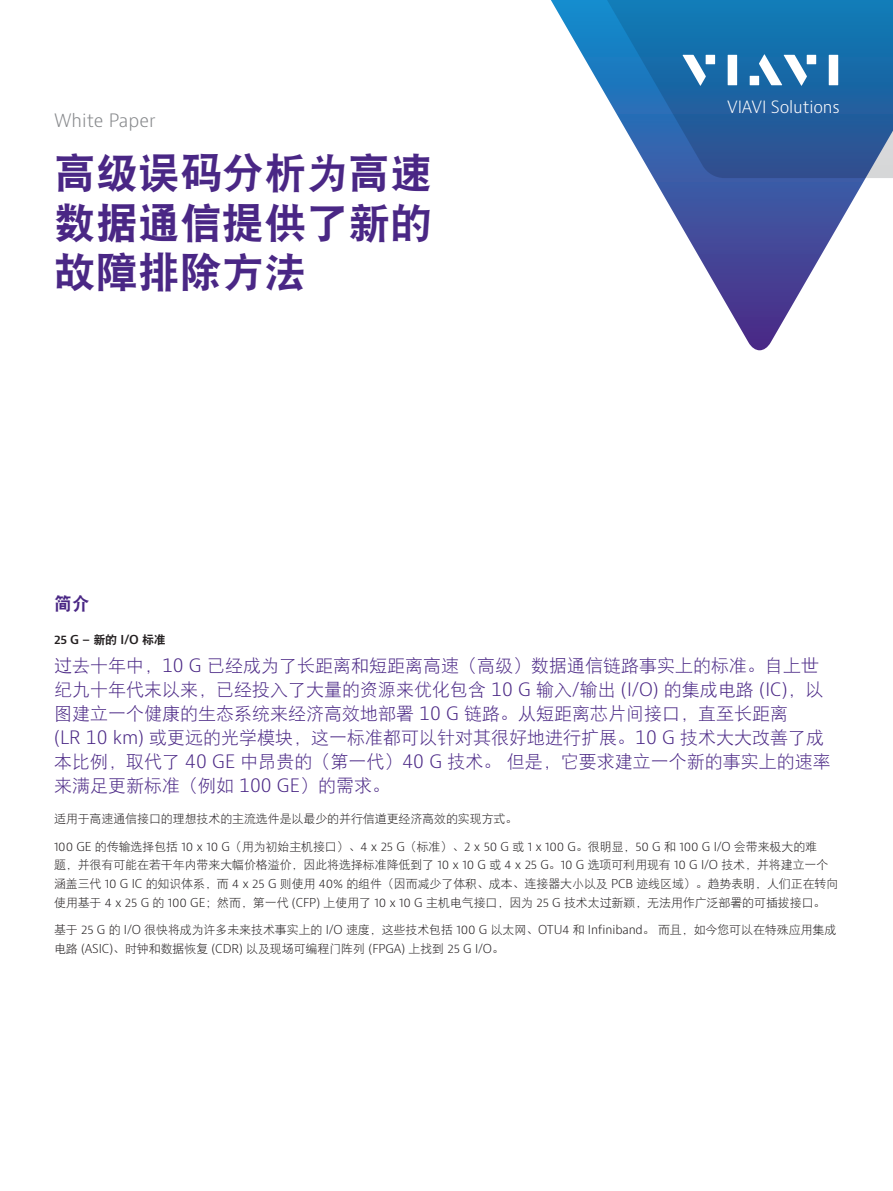
<style>
.page{position:relative;width:893px;height:1191px;background:#fff}
.page>*{position:absolute;margin:0;border:0;box-sizing:border-box;transform-origin:0 0}
.t1{font:42px/49.5px "DFP Hei W9";color:#4a2785;text-align:justify}
.t2{font:18px/24px "DFP Hei W3";color:#4a2785}
.t3{font:300 18px "Bernino Sans";color:#87898c}
.t4{font:18px "DFP Hei W9";color:#4a2785}
.t5{font:300 16.5px "Bernino Sans";letter-spacing:-.01em;color:#fff}
.t6{font:12px/18.8px "DFP Hei W3";letter-spacing:-.01em;color:#231f20}
.t7{font:300 12px "Bernino Sans";letter-spacing:-.015em;color:#231f20}
.t8{font:600 12px "Bernino Sans";color:#231f20}
.s1{font-family:"DFP Hei W9";font-weight:400}
.s2{font-family:"Bernino Sans";font-weight:300}
.s3{font-family:"DFP Hei W3";font-weight:400}
</style>
<div class="page">
<svg style="left:653px;top:178px;width:213px;height:172px"></svg>
<svg style="left:551px;top:0;width:342px;height:178px"></svg>
<svg style="left:682px;top:55px;width:24px;height:31px"></svg>
<div style="left:706px;top:55px;width:9px;height:9px;background:#fff"></div>
<div style="left:728px;top:55px;width:9px;height:30px;background:#fff"></div>
<div style="left:807px;top:55px;width:9px;height:9px;background:#fff"></div>
<div style="left:829px;top:55px;width:9px;height:30px;background:#fff"></div>
<svg style="left:759px;top:54px;width:48px;height:32px"></svg>
<div style="left:750px;top:76px;width:9px;height:9px;background:#fff"></div>
<h2 class="t3" style="left:54px;top:109px;width:103px">White Paper</h2>
<h1 class="t1" style="left:54px;top:148px;width:379px">高级误码分析为高速数据通信提供了新的故障排除方法</h1>
<h3 class="t5" style="left:727px;top:96px;width:114px">VIAVI Solutions</h3>
<h2 class="t4" style="left:54px;top:594px;width:37px">简介</h2>
<p class="t8" style="left:54px;top:631px;width:113px">25 G – <span class="s1">新的</span> I/O <span class="s1">标准</span></p>
<p class="t2" style="left:54px;top:653px;width:778px">过去十年中，<span class="s2">10 G</span> 已经成为了长距离和短距离高速（高级）数据通信链路事实上的标准。自上世纪九十年代末以来，已经投入了大量的资源来优化包含 <span class="s2">10 G</span> 输入<span class="s2">/</span>输出 <span class="s2">(I/O)</span> 的集成电路 <span class="s2">(IC)</span>，以图建立一个健康的生态系统来经济高效地部署 <span class="s2">10 G</span> 链路。从短距离芯片间接口，直至长距离<br><span class="s2">(LR 10 km)</span> 或更远的光学模块，这一标准都可以针对其很好地进行扩展。<span class="s2">10 G</span> 技术大大改善了成本比例，取代了 <span class="s2">40 GE</span> 中昂贵的（第一代）<span class="s2">40 G</span> 技术。但是，它要求建立一个新的事实上的速率来满足更新标准（例如 <span class="s2">100 GE</span>）的需求。</p>
<p class="t6" style="left:54px;top:809px;width:465px">适用于高速通信接口的理想技术的主流选件是以最少的并行信道更经济高效的实现方式。</p>
<p class="t7" style="left:54px;top:838px;width:765px">100 GE <span class="s3">的传输选择包括</span> 10 x 10 G<span class="s3">（用为初始主机接口）、</span>4 x 25 G<span class="s3">（标准）、</span>2 x 50 G <span class="s3">或</span> 1 x 100 G<span class="s3">。很明显，</span>50 G <span class="s3">和</span> 100 G I/O <span class="s3">会带来极大的难</span></p>
<p class="t6" style="left:54px;top:855px;width:786px">题，并很有可能在若干年内带来大幅价格溢价，因此将选择标准降低到了 <span class="s2">10 x 10 G</span> 或 <span class="s2">4 x 25 G</span>。<span class="s2">10 G</span> 选项可利用现有 <span class="s2">10 G I/O</span> 技术，并将建立一个涵盖三代 <span class="s2">10 G IC</span> 的知识体系，而 <span class="s2">4 x 25 G</span> 则使用 <span class="s2">40%</span> 的组件（因而减少了体积、成本、连接器大小以及 <span class="s2">PCB</span> 迹线区域）。趋势表明，人们正在转向使用基于 <span class="s2">4 x 25 G</span> 的 <span class="s2">100 GE</span>；然而，第一代 <span class="s2">(CFP)</span> 上使用了 <span class="s2">10 x 10 G</span> 主机电气接口，因为 <span class="s2">25 G</span> 技术太过新颖，无法用作广泛部署的可插拔接口。</p>
<p class="t6" style="left:54px;top:920px;width:784px">基于 <span class="s2">25 G</span> 的 <span class="s2">I/O</span> 很快将成为许多未来技术事实上的 <span class="s2">I/O</span> 速度，这些技术包括 <span class="s2">100 G</span> 以太网、<span class="s2">OTU4</span> 和 <span class="s2">Infiniband</span>。而且，如今您可以在特殊应用集成电路 <span class="s2">(ASIC)</span>、时钟和数据恢复 <span class="s2">(CDR)</span> 以及现场可编程门阵列 <span class="s2">(FPGA)</span> 上找到 <span class="s2">25 G I/O</span>。</p>
</div>
